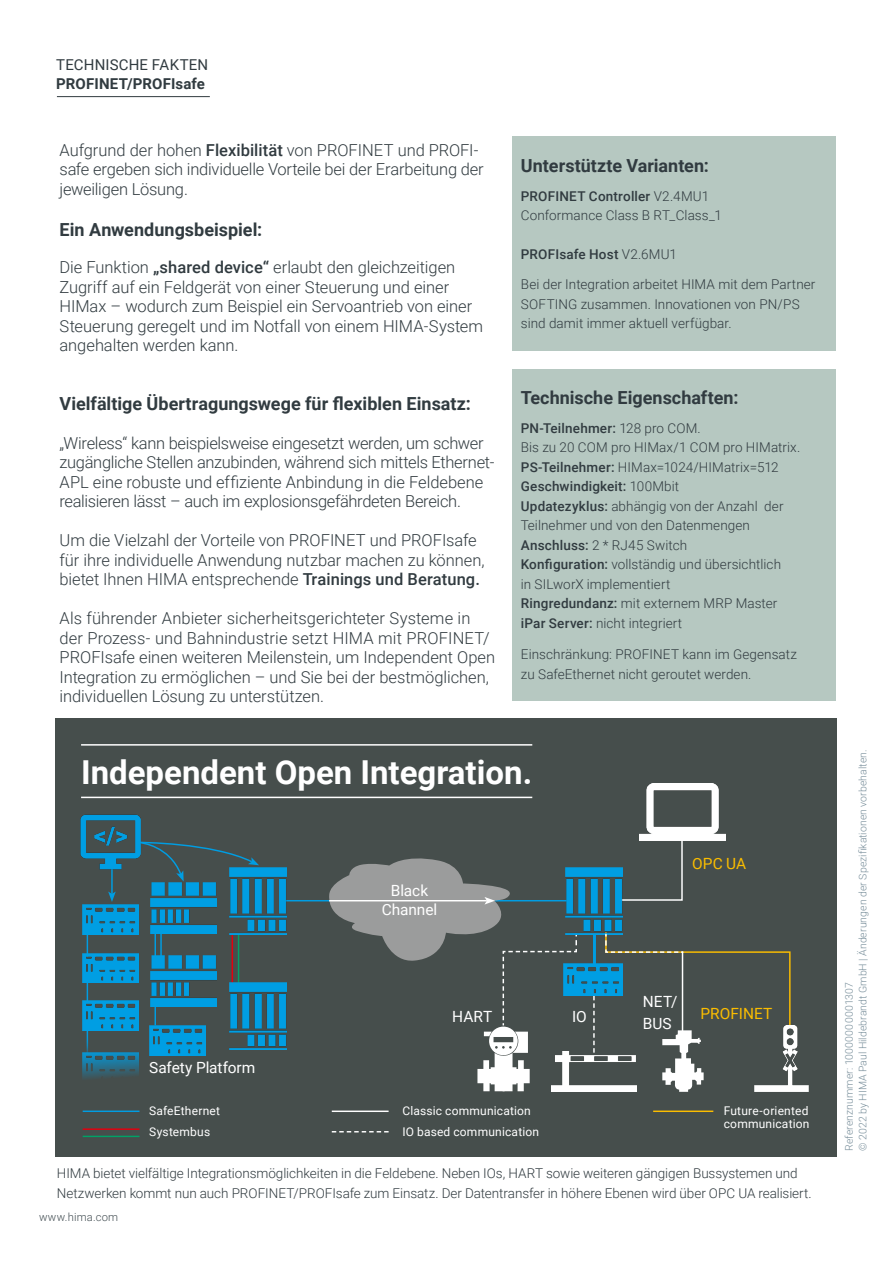
<style>
.page{position:relative;width:893px;height:1263px;background:#fff}
.page>*{position:absolute;margin:0;border:0;box-sizing:border-box;transform-origin:0 0}
.t1{font:700 33px "Roboto";color:#fff}
.t2{font:700 18px "Roboto";color:#313b40}
.t3{font:300 16.5px/19.5px "Roboto";letter-spacing:-.005em;color:#313b40}
.t4{font:15.45px/21.5px "Roboto";color:#fff}
.t5{font:15.45px "Roboto";color:#fbbd00}
.t6{font:700 15px "Roboto";letter-spacing:.005em;color:#313b40}
.t7{font:15px "Roboto";letter-spacing:.01em;color:#313b40}
.t8{font:300 13.5px/19.5px "Roboto";letter-spacing:.005em;color:#313b40}
.t9{font:500 13.5px "Roboto";letter-spacing:.01em;color:#313b40}
.t10{font:12px/21px "Roboto";letter-spacing:.015em;color:#fff}
.t11{font:300 11.25px "Roboto";letter-spacing:.02em;color:#434e53}
.t12{font:300 10.5px/13.5px "Roboto";letter-spacing:.01em;color:#798f9b}
.s1{font-weight:500}
.s2{font-weight:300}
</style>
<div class="page">
<div style="left:512px;top:136px;width:324px;height:215px;background:#b6c8c1"></div>
<div style="left:512px;top:369px;width:324px;height:331px;background:#b6c8c1"></div>
<div style="left:56px;top:718px;width:781px;height:439px;background:#464e4c"></div>
<hr style="left:81px;top:744px;width:451px;height:2px;background:#fff">
<hr style="left:81px;top:797px;width:451px;height:1px;background:#fff">
<img style="left:578px;top:1055px;width:26px;height:36px">
<svg style="left:622px;top:833px;width:61px;height:68px"></svg>
<svg style="left:593px;top:996px;width:2px;height:57px"></svg>
<hr style="left:593px;top:934px;width:3px;height:32px;background:#009de2">
<hr style="left:284px;top:900px;width:284px;height:1px;background:#009de2">
<svg style="left:161px;top:842px;width:98px;height:39px"></svg>
<hr style="left:111px;top:869px;width:2px;height:25px;background:#009de2">
<svg style="left:108px;top:891px;width:8px;height:11px"></svg>
<svg style="left:87px;top:934px;width:1px;height:19px"></svg>
<svg style="left:155px;top:934px;width:1px;height:21px"></svg>
<svg style="left:155px;top:1006px;width:1px;height:19px"></svg>
<hr style="left:232px;top:934px;width:1px;height:50px;background:#e3000e">
<hr style="left:238px;top:934px;width:1px;height:50px;background:#00a266">
<hr style="left:160px;top:931px;width:2px;height:25px;background:#009de2">
<svg style="left:87px;top:983px;width:1px;height:17px"></svg>
<svg style="left:87px;top:1030px;width:1px;height:23px"></svg>
<img style="left:640px;top:783px;width:86px;height:57px">
<img style="left:578px;top:964px;width:26px;height:31px">
<img style="left:83px;top:905px;width:55px;height:29px">
<img style="left:83px;top:953px;width:55px;height:30px">
<img style="left:83px;top:1000px;width:55px;height:30px">
<img style="left:83px;top:1053px;width:55px;height:26px">
<img style="left:150px;top:1025px;width:56px;height:30px">
<img style="left:150px;top:882px;width:67px;height:52px">
<img style="left:150px;top:955px;width:67px;height:51px">
<img style="left:791px;top:1025px;width:18px;height:66px">
<img style="left:80px;top:796px;width:81px;height:92px">
<img style="left:229px;top:868px;width:58px;height:67px">
<img style="left:229px;top:983px;width:58px;height:67px">
<img style="left:578px;top:867px;width:44px;height:67px">
<svg style="left:327px;top:858px;width:251px;height:233px"></svg>
<svg style="left:604px;top:931px;width:187px;height:161px"></svg>
<hr style="left:83px;top:1110px;width:56px;height:2px;background:#009de2">
<hr style="left:83px;top:1128px;width:56px;height:2px;background:#e3000e">
<hr style="left:83px;top:1136px;width:56px;height:1px;background:#00a266">
<hr style="left:332px;top:1110px;width:57px;height:2px;background:#fff">
<svg style="left:332px;top:1131px;width:57px;height:1px"></svg>
<hr style="left:653px;top:1110px;width:60px;height:2px;background:#fbbd00">
<hr style="left:57px;top:96px;width:153px;height:1px;background:#313b40">
<p class="t7" style="left:56px;top:54px;width:154px">TECHNISCHE FAKTEN</p>
<p class="t6" style="left:56px;top:73px;width:150px">PROFINET/PROFIsafe</p>
<p class="t3" style="left:60px;top:140px;width:426px">Aufgrund der hohen <span class="s1">Flexibilität</span> von PROFINET und PROFI&shy;safe ergeben sich individuelle Vorteile bei der Erarbeitung der jeweiligen Lösung.</p>
<p class="t2" style="left:60px;top:217px;width:204px">Ein Anwendungsbeispiel:</p>
<p class="t3" style="left:60px;top:257px;width:425px">Die Funktion <span class="s1">„shared device“</span> erlaubt den gleichzeitigen Zugriff auf ein Feldgerät von einer Steuerung und einer HIMax – wodurch zum Beispiel ein Servoantrieb von einer Steuerung geregelt und im Notfall von einem HIMA-System angehalten werden kann.</p>
<p class="t2" style="left:60px;top:390px;width:413px">Vielfältige Übertragungswege für flexiblen Einsatz:</p>
<p class="t3" style="left:60px;top:432px;width:436px">„Wireless“ kann beispielsweise eingesetzt werden, um schwer zugängliche Stellen anzubinden, während sich mittels Ethernet-APL eine robuste und effiziente Anbindung in die Feldebene realisieren lässt – auch im explosionsgefährdeten Bereich.</p>
<p class="t3" style="left:60px;top:530px;width:427px">Um die Vielzahl der Vorteile von PROFINET und PROFIsafe für ihre individuelle Anwendung nutzbar machen zu können, bietet Ihnen HIMA entsprechende <span class="s1">Trainings und Beratung.</span></p>
<p class="t3" style="left:60px;top:608px;width:437px">Als führender Anbieter sicherheitsgerichteter Systeme in der Prozess- und Bahnindustrie setzt HIMA mit PROFINET/ PROFIsafe einen weiteren Meilenstein, um Independent Open Integration zu ermöglichen – und Sie bei der bestmöglichen, individuellen Lösung zu unterstützen.</p>
<p class="t2" style="left:521px;top:153px;width:190px">Unterstützte Varianten:</p>
<p class="t8" style="left:521px;top:186px;width:203px"><span class="s1">PROFINET Controller</span> V2.4MU1<br>Conformance Class B RT_Class_1</p>
<p class="t9" style="left:521px;top:245px;width:158px">PROFIsafe Host <span class="s2">V2.6MU1</span></p>
<p class="t8" style="left:521px;top:274px;width:296px">Bei der Integration arbeitet HIMA mit dem Partner<br>SOFTING zusammen. Innovationen von PN/PS sind damit immer aktuell verfügbar.</p>
<p class="t2" style="left:521px;top:385px;width:219px">Technische Eigenschaften:</p>
<p class="t8" style="left:521px;top:418px;width:281px"><span class="s1">PN-Teilnehmer:</span> 128 pro COM.<br>Bis zu 20 COM pro HIMax/1 COM pro HIMatrix.<br><span class="s1">PS-Teilnehmer:</span> HIMax=1024/HIMatrix=512<br><span class="s1">Geschwindigkeit:</span> 100Mbit<br><span class="s1">Updatezyklus:</span> abhängig von der Anzahl der Teilnehmer und von den Datenmengen <span class="s1">Anschluss:</span> 2 * RJ45 Switch<br><span class="s1">Konfiguration:</span> vollständig und übersichtlich<br>in SILworX implementiert<br><span class="s1">Ringredundanz:</span> mit externem MRP Master <span class="s1">iPar Server:</span> nicht integriert</p>
<p class="t8" style="left:521px;top:644px;width:278px">Einschränkung: PROFINET kann im Gegensatz zu SafeEthernet nicht geroutet werden.</p>
<h1 class="t1" style="left:81px;top:749px;width:453px">Independent Open Integration.</h1>
<p class="t4" style="left:382px;top:880px;width:57px;line-height:19px;text-align:center">Black<br>Channel</p>
<p class="t4" style="left:452px;top:1005px;width:42px">HART</p>
<p class="t4" style="left:572px;top:1005px;width:16px">IO</p>
<p class="t5" style="left:692px;top:852px;width:55px">OPC UA</p>
<p class="t4" style="left:643px;top:990px;width:36px">NET/<br>BUS</p>
<p class="t5" style="left:701px;top:1003px;width:73px">PROFINET</p>
<p class="t4" style="left:149px;top:1056px;width:108px">Safety Platform</p>
<p class="t10" style="left:149px;top:1099px;width:72px">SafeEthernet<br>Systembus</p>
<p class="t10" style="left:402px;top:1099px;width:138px">Classic communication<br>IO based communication</p>
<p class="t10" style="left:724px;top:1103px;width:87px;line-height:13.5px">Future-oriented communication</p>
<p class="t8" style="left:57px;top:1163px;width:756px">HIMA bietet vielfältige Integrationsmöglichkeiten in die Feldebene. Neben IOs, HART sowie weiteren gängigen Bussystemen und<br>Netzwerken kommt nun auch PROFINET/PROFIsafe zum Einsatz. Der Datentransfer in höhere Ebenen wird über OPC UA realisiert.</p>
<p class="t11" style="left:39px;top:1209px;width:81px">www.hima.com</p>
<p class="t12" style="left:842px;top:1150px;width:403px;rotate:-90deg">Referenznummer: 10000000001307<br>© 2022 by HIMA Paul Hildebrandt GmbH | Änderungen der Spezifikationen vorbehalten.</p>
</div>
